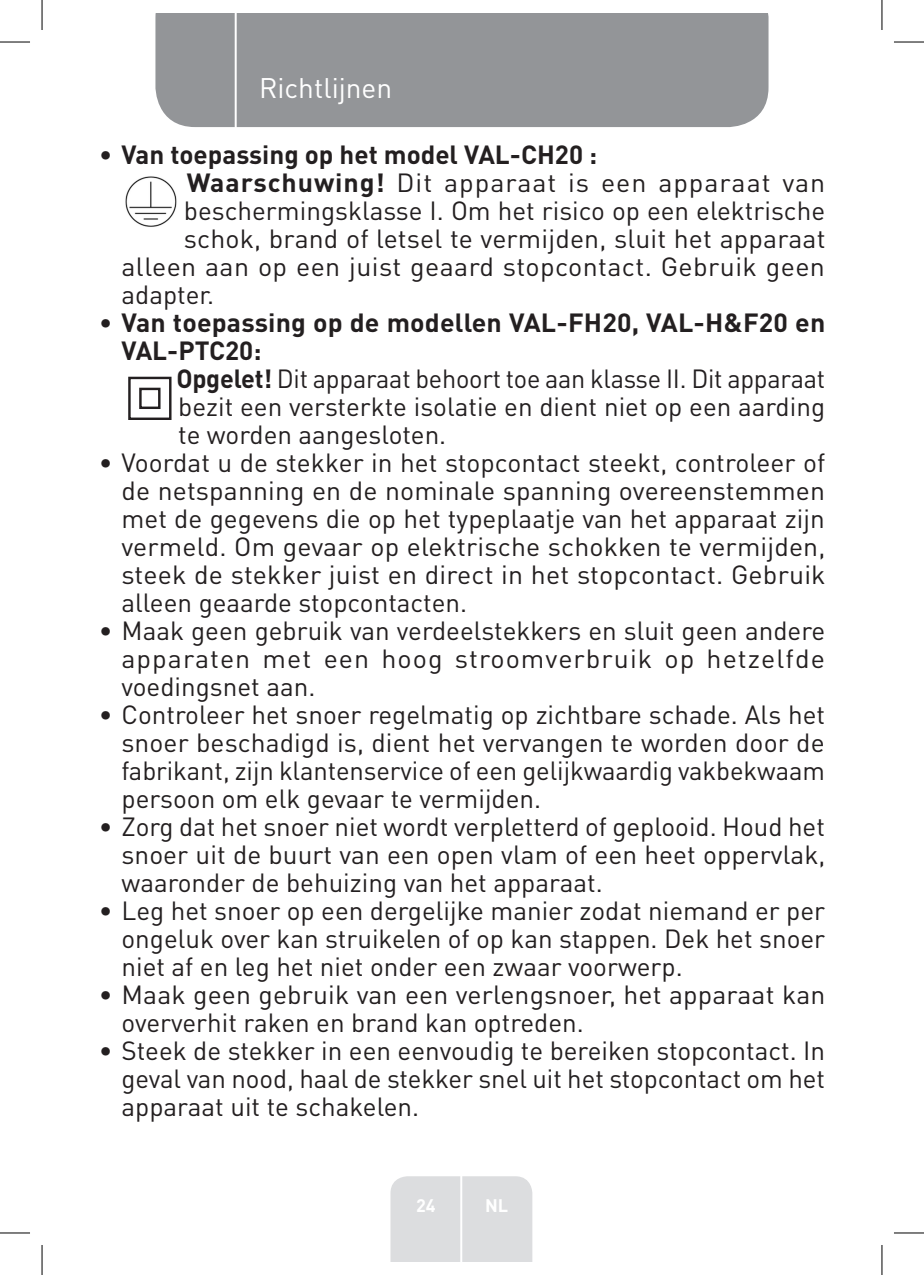
<style>
.page{position:relative;width:924px;height:1275px;background:#fff}
.page>*{position:absolute;margin:0;border:0;box-sizing:border-box;transform-origin:0 0}
.t1{font:28px "DIN Pro";color:#fff}
.Large_Text__3_2_mm{font:26px/28px "DIN Pro";color:#231f20;text-align:justify}
.t2{font:700 26px/28px "DIN Pro";color:#231f20}
.Large_Text__3_2_mm-2{font:26px "DIN Pro";letter-spacing:.035em;color:#231f20}
.t3{font:700 18px "DIN Pro";color:#fff}
.s1{font-weight:400}
.s2{font-weight:700}
</style>
<div class="page">
<div style="left:155px;top:14px;width:613px;height:113px;background:#939598"></div>
<div style="left:390px;top:1176px;width:142px;height:85px;background:#dcdddf"></div>
<hr style="left:460px;top:1153px;width:2px;height:108px;background:#fff">
<hr style="left:234px;top:14px;width:2px;height:116px;background:#fff">
<img style="left:125px;top:176px;width:52px;height:51px">
<svg style="left:128px;top:376px;width:44px;height:44px"></svg>
<hr style="left:0;top:42px;width:30px;height:1px;background:#000">
<hr style="left:893px;top:42px;width:30px;height:1px;background:#000">
<hr style="left:0;top:1232px;width:30px;height:1px;background:#000">
<hr style="left:893px;top:1232px;width:30px;height:1px;background:#000">
<hr style="left:42px;top:0;width:1px;height:30px;background:#000">
<hr style="left:42px;top:1245px;width:1px;height:30px;background:#000">
<hr style="left:881px;top:0;width:1px;height:30px;background:#000">
<hr style="left:881px;top:1245px;width:1px;height:30px;background:#000">
<p class="t1" style="left:259px;top:69px;width:134px">Richtlijnen</p>
<p class="t2" style="left:99px;top:139px;width:500px"><span class="s1">•</span> Van toepassing op het model VAL-CH20 :</p>
<p class="Large_Text__3_2_mm-2" style="left:187px;top:165px;width:639px"><span class="s2">Waarschuwing!</span> Dit apparaat is een apparaat van</p>
<p class="Large_Text__3_2_mm" style="left:184px;top:195px;width:642px">beschermingsklasse I. Om het risico op een elektrische</p>
<p class="Large_Text__3_2_mm" style="left:184px;top:223px;width:643px">schok, brand of letsel te vermijden, sluit het apparaat</p>
<p class="Large_Text__3_2_mm" style="left:121px;top:251px;width:704px">alleen aan op een juist geaard stopcontact. Gebruik geen</p>
<p class="Large_Text__3_2_mm" style="left:121px;top:279px;width:94px">adapter.</p>
<p class="t2" style="left:121px;top:307px;width:705px;text-indent:-23px"><span class="s1">•</span> Van toepassing op de modellen VAL-FH20, VAL-H&amp;F20 en<br>VAL-PTC20:</p>
<p class="Large_Text__3_2_mm" style="left:176px;top:363px;width:650px"><span class="s2">Opgelet!</span> Dit apparaat behoort toe aan klasse II. Dit apparaat bezit een versterkte isolatie en dient niet op een aarding te worden aangesloten.</p>
<p class="Large_Text__3_2_mm" style="left:121px;top:447px;width:705px;text-indent:-23px">• Voordat u de stekker in het stopcontact steekt, controleer of de netspanning en de nominale spanning overeenstemmen met de gegevens die op het typeplaatje van het apparaat zijn vermeld. Om gevaar op elektrische schokken te vermijden, steek de stekker juist en direct in het stopcontact. Gebruik alleen geaarde stopcontacten.</p>
<p class="Large_Text__3_2_mm" style="left:121px;top:615px;width:705px;text-indent:-23px">• Maak geen gebruik van verdeelstekkers en sluit geen andere apparaten met een hoog stroomverbruik op hetzelfde voedingsnet aan.</p>
<p class="Large_Text__3_2_mm" style="left:121px;top:699px;width:705px;text-indent:-23px">• Controleer het snoer regelmatig op zichtbare schade. Als het snoer beschadigd is, dient het vervangen te worden door de fabrikant, zijn klantenservice of een gelijkwaardig vakbekwaam persoon om elk gevaar te vermijden.</p>
<p class="Large_Text__3_2_mm" style="left:121px;top:811px;width:705px;text-indent:-23px">• Zorg dat het snoer niet wordt verpletterd of geplooid. Houd het snoer uit de buurt van een open vlam of een heet oppervlak, waaronder de behuizing van het apparaat.</p>
<p class="Large_Text__3_2_mm" style="left:121px;top:895px;width:705px;text-indent:-23px">• Leg het snoer op een dergelijke manier zodat niemand er per ongeluk over kan struikelen of op kan stappen. Dek het snoer niet af en leg het niet onder een zwaar voorwerp.</p>
<p class="Large_Text__3_2_mm" style="left:121px;top:979px;width:705px;text-indent:-23px">• Maak geen gebruik van een verlengsnoer, het apparaat kan oververhit raken en brand kan optreden.</p>
<p class="Large_Text__3_2_mm" style="left:121px;top:1035px;width:705px;text-indent:-23px">• Steek de stekker in een eenvoudig te bereiken stopcontact. In geval van nood, haal de stekker snel uit het stopcontact om het apparaat uit te schakelen.</p>
<p class="t3" style="left:416px;top:1192px;width:21px">24</p>
<p class="t3" style="left:485px;top:1192px;width:25px">NL</p>
</div>
